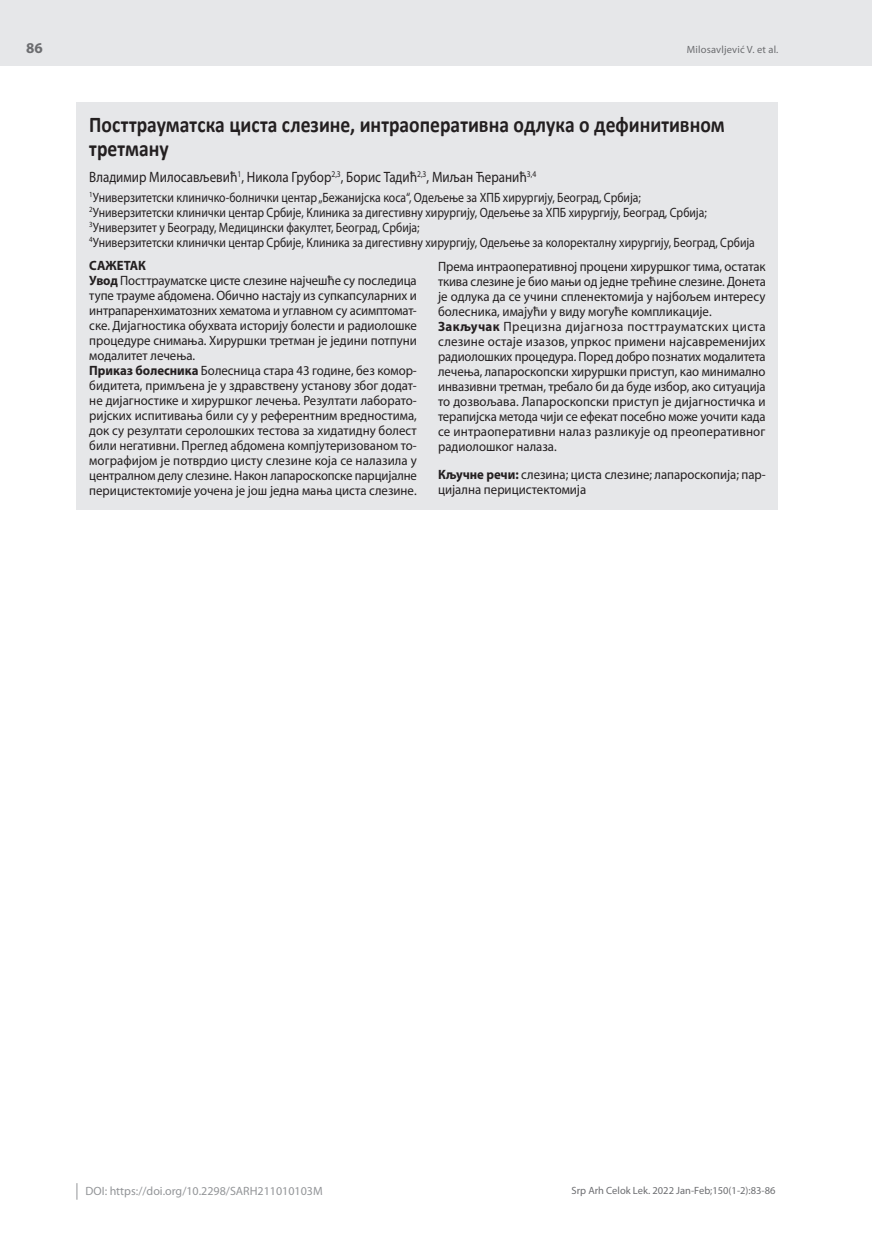
<style>
.page{position:relative;width:872px;height:1234px;background:#fff}
.page>*{position:absolute;margin:0;border:0;box-sizing:border-box;transform-origin:0 0}
.t1{font:700 22.5px/24px "Calibri";color:#231f20;scale:.87 1}
.t2{font:15px "Myriad Pro";color:#231f20;scale:.87 1}
.t3{font:700 15px "Myriad Pro";color:#6c6d70}
.t4{font:13.5px/15px "Myriad Pro";color:#231f20;scale:.94 1}
.t5{font:13.5px/15px "Myriad Pro";color:#231f20;scale:.95 1}
.t6{font:13.5px/15px "Myriad Pro";color:#231f20;scale:.87 1}
.t7{font:12px "Myriad Pro";color:#939598}
.t8{font:10.5px "Myriad Pro";color:#6c6d70}
.s1{font-weight:700}
</style>
<div class="page">
<div style="left:0;top:0;width:872px;height:66px;background:#e6e7e9"></div>
<svg style="left:77px;top:1183px;width:1px;height:16px"></svg>
<div style="left:77px;top:102px;width:701px;height:407px;background:#e6e7e9"></div>
<p class="t3" style="left:26px;top:38px;width:18px">86</p>
<p class="t8" style="left:687px;top:43px;width:93px">Milosavljević V. et al.</p>
<h1 class="t1" style="left:89px;top:112px;width:732px">Посттрауматска циста слезине, интраоперативна одлука о дефинитивном третману</h1>
<p class="t2" style="left:89px;top:168px;width:515px">Владимир Милосављевић<sup>1</sup>, Никола Грубор<sup>2,3</sup>, Борис Тадић<sup>2,3</sup>, Миљан Ћеранић<sup>3,4</sup></p>
<p class="t6" style="left:89px;top:189px;width:766px"><sup>1</sup>Универзитетски клиничко-болнички центар „Бежанијска коса“, Одељење за ХПБ хирургију, Београд, Србија;<br><sup>2</sup>Универзитетски клинички центар Србије, Клиника за дигестивну хирургију, Одељење за ХПБ хирургију, Београд, Србија; <sup>3</sup>Универзитет у Београду, Медицински факултет, Београд, Србија;<br><sup>4</sup>Универзитетски клинички центар Србије, Клиника за дигестивну хирургију, Одељење за колоректалну хирургију, Београд, Србија</p>
<p class="t4" style="left:89px;top:257px;width:350px"><span class="s1">САЖЕТАК<br>Увод</span> Посттрауматске цисте слезине најчешће су последица тупе траумe абдомена. Обично настају из супкапсуларних и интрапаренхиматозних хематома и углавном су асимптомат&shy;ске. Дијагностика обухвата историју болести и радиолошке процедуре снимања. Хируршки третман је једини потпуни модалитет лечења.<br><span class="s1">Приказ болесника</span> Болесница стара 43 године, без комор&shy;бидитета, примљена је у здравствену установу због додат&shy;не дијагностике и хируршког лечења. Резултати лаборато&shy;ријских испитивања били су у референтним вредностима, док су резултати серолошких тестова за хидатидну болест били негативни. Преглед абдомена компјутеризованом то&shy;мографијом је потврдио цисту слезине која се налазила у централном делу слезине. Након лапароскопске парцијалне перицистектомије уочена је још једна мања циста слезине.</p>
<p class="t5" style="left:438px;top:258px;width:346px">Према интраоперативној процени хируршког тима, остатак ткива слезине је био мањи од једне трећине слезине. Донета је одлука да се учини спленектомија у најбољем интересу болесника, имајући у виду могуће компликације.<br><span class="s1">Закључак</span> Прецизна дијагноза посттрауматских циста слезине остаје изазов, упркос примени најсавременијих радиолошких процедура. Поред добро познатих модалитета лечења, лапароскопски хируршки приступ, као минимално инвазивни третман, требало би да буде избор, ако ситуација то дозвољава. Лапароскопски приступ је дијагностичка и терапијска метода чији се ефекат посебно може уочити када се интраоперативни налаз разликује од преоперативног радиолошког налаза.</p>
<p class="t5" style="left:438px;top:466px;width:346px"><span class="s1">Кључне речи:</span> слезина; циста слезине; лапароскопија; пар&shy;цијална перицистектомија</p>
<p class="t7" style="left:86px;top:1183px;width:239px">DOI: https://doi.org/10.2298/SARH211010103M</p>
<p class="t8" style="left:571px;top:1184px;width:205px">Srp Arh Celok Lek. 2022 Jan-Feb;150(1-2):83-86</p>
</div>
